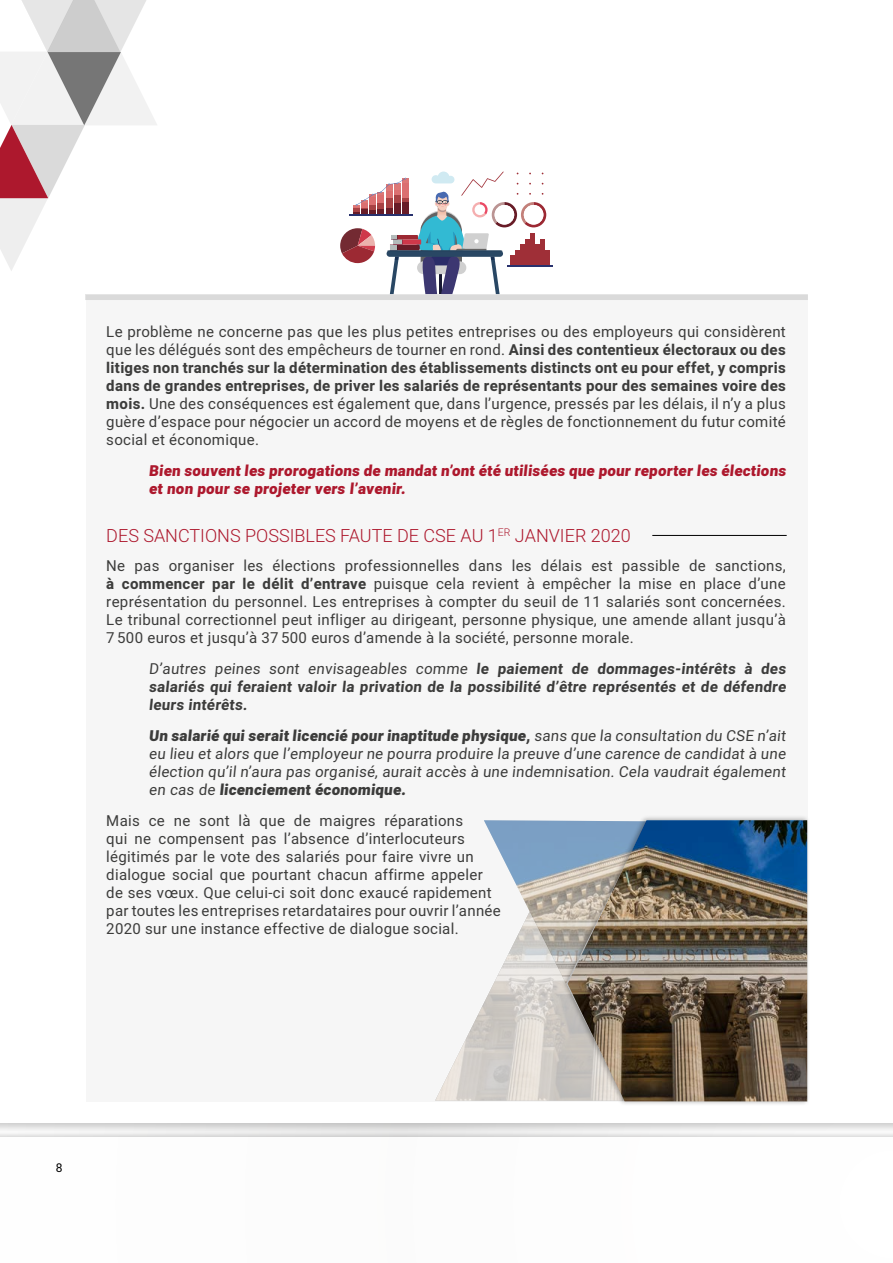
<style>
.page{position:relative;width:893px;height:1263px;background:#fff}
.page>*{position:absolute;margin:0;border:0;box-sizing:border-box;transform-origin:0 0}
.t1{font:300 18px "Heebo";color:#ad182d}
.t2{font:15px/18px "Heebo";letter-spacing:.02em;color:#3c3c3b;text-align:justify}
.t3{font:700 15px/18px "Heebo";color:#3c3c3b;text-align:justify}
.t4{font:900 15px/18px "Heebo";color:#ad182d}
.t5{font:12px "Heebo";color:#000}
.s1{font-weight:700}
.s2{font-weight:400}
.s3{font-weight:900}
</style>
<div class="page">
<div style="left:86px;top:295px;width:721px;height:806px;background:#f6f6f6"></div>
<hr style="left:545px;top:250px;width:4px;height:15px;background:#9f2f37">
<hr style="left:507px;top:265px;width:46px;height:2px;background:#28316d">
<svg style="left:340px;top:172px;width:206px;height:122px"></svg>
<svg style="left:435px;top:984px;width:127px;height:116px"></svg>
<img style="left:484px;top:820px;width:78px;height:164px">
<div style="left:562px;top:815px;width:249px;height:291px;background:#000;opacity:.32"></div>
<img style="left:568px;top:820px;width:239px;height:281px">
<div style="left:85px;top:294px;width:723px;height:6px;background:#dadada"></div>
<hr style="left:652px;top:535px;width:135px;height:1px;background:#000">
<div style="left:0;top:1113px;width:893px;height:150px;background:#878787;opacity:.75"></div>
<div style="left:0;top:1131px;width:893px;height:132px;background:#000;opacity:.18"></div>
<div style="left:0;top:1137px;width:893px;height:126px;background:#fff"></div>
<svg style="left:0;top:0;width:157px;height:271px"></svg>
<p class="t2" style="left:106px;top:322px;width:681px">Le problème ne concerne pas que les plus petites entreprises ou des employeurs qui considèrent que les délégués sont des empêcheurs de tourner en rond. <span class="s1">Ainsi des contentieux électoraux ou des litiges non tranchés sur la détermination des établissements distincts ont eu pour effet, y compris dans de grandes entreprises, de priver les salariés de représentants pour des semaines voire des mois.</span> Une des conséquences est également que, dans l’urgence, pressés par les délais, il n’y a plus guère d’espace pour négocier un accord de moyens et de règles de fonctionnement du futur comité social et économique.</p>
<p class="t4" style="left:149px;top:462px;width:641px">Bien souvent les prorogations de mandat n’ont été utilisées que pour reporter les élections et non pour se projeter vers l’avenir.</p>
<p class="t1" style="left:106px;top:523px;width:526px">DES SANCTIONS POSSIBLES FAUTE DE CSE AU 1<sup>ER</sup> JANVIER 2020</p>
<p class="t2" style="left:106px;top:557px;width:681px">Ne pas organiser les élections professionnelles dans les délais est passible de sanctions, <span class="s1">à commencer par le délit d’entrave</span> puisque cela revient à empêcher la mise en place d’une représentation du personnel. Les entreprises à compter du seuil de 11 salariés sont concernées.<br>Le tribunal correctionnel peut infliger au dirigeant, personne physique, une amende allant jusqu’à 7 500 euros et jusqu’à 37 500 euros d’amende à la société, personne morale.</p>
<p class="t3" style="left:149px;top:660px;width:641px"><span class="s2">D’autres peines sont envisageables comme</span> le paiement de dommages-intérêts à des salariés qui feraient valoir la privation de la possibilité d’être représentés et de défendre leurs intérêts.</p>
<p class="t2" style="left:149px;top:727px;width:641px"><span class="s3">Un salarié qui serait licencié pour inaptitude physique,</span> sans que la consultation du CSE n’ait eu lieu et alors que l’employeur ne pourra produire la preuve d’une carence de candidat à une élection qu’il n’aura pas organisé, aurait accès à une indemnisation. Cela vaudrait également en cas de <span class="s3">licenciement économique.</span></p>
<p class="t2" style="left:106px;top:811px;width:396px;text-align:left">Mais ce ne sont là que de maigres réparations<br>qui ne compensent pas l’absence d’interlocuteurs légitimés par le vote des salariés pour faire vivre un dialogue social que pourtant chacun affirme appeler de ses vœux. Que celui-ci soit donc exaucé rapidement par toutes les entreprises retardataires pour ouvrir l’année 2020 sur une instance effective de dialogue social.</p>
<p class="t5" style="left:56px;top:1159px;width:8px">8</p>
</div>
